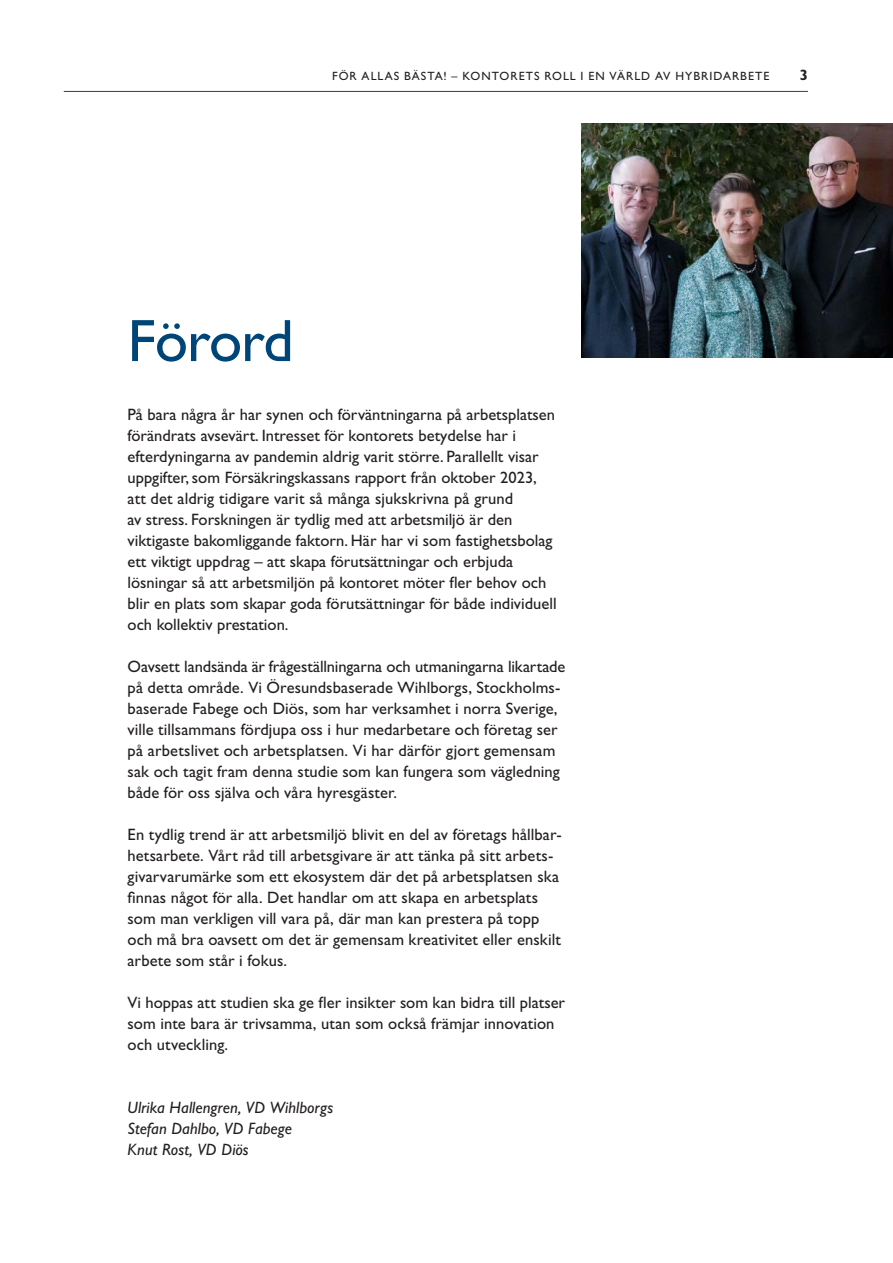
<style>
.page{position:relative;width:893px;height:1263px;background:#fff}
.page>*{position:absolute;margin:0;border:0;box-sizing:border-box;transform-origin:0 0}
.t1{font:60px "Gill Sans Std";letter-spacing:-.02em;color:#004577}
.t2{font:16.5px/21px "Gill Sans Std";color:#231f20}
.t3{font:italic 16.5px/21px "Gill Sans Std";letter-spacing:.005em;color:#231f20}
.t4{font:700 15px "Gill Sans Std";color:#231f20}
.t5{font:12px "Gill Sans Std";letter-spacing:.085em;color:#231f20}
</style>
<div class="page">
<img style="left:581px;top:123px;width:312px;height:234px">
<hr style="left:64px;top:91px;width:744px;height:1px;background:#3e3e3f">
<p class="t5" style="left:332px;top:69px;width:439px">FÖR ALLAS BÄSTA! – KONTORETS ROLL I EN VÄRLD AV HYBRIDARBETE</p>
<p class="t4" style="left:800px;top:66px;width:10px">3</p>
<h1 class="t1" style="left:128px;top:306px;width:168px">Förord</h1>
<p class="t2" style="left:128px;top:404px;width:431px">På bara några år har synen och förväntningarna på arbetsplatsen förändrats avsevärt. Intresset för kontorets betydelse har i efterdyningarna av pandemin aldrig varit större. Parallellt visar uppgifter, som Försäkringskassans rapport från oktober 2023, att det aldrig tidigare varit så många sjukskrivna på grund<br>av stress. Forskningen är tydlig med att arbetsmiljö är den viktigaste bakomliggande faktorn. Här har vi som fastighetsbolag ett viktigt uppdrag – att skapa förutsättningar och erbjuda lösningar så att arbetsmiljön på kontoret möter fler behov och blir en plats som skapar goda förutsättningar för både individuell och kollektiv prestation.</p>
<p class="t2" style="left:128px;top:656px;width:439px">Oavsett landsända är frågeställningarna och utmaningarna likartade på detta område. Vi Öresundsbaserade Wihlborgs, Stockholms&shy;baserade Fabege och Diös, som har verksamhet i norra Sverige, ville tillsammans fördjupa oss i hur medarbetare och företag ser på arbetslivet och arbetsplatsen. Vi har därför gjort gemensam sak och tagit fram denna studie som kan fungera som vägledning både för oss själva och våra hyresgäster.</p>
<p class="t2" style="left:128px;top:824px;width:436px">En tydlig trend är att arbetsmiljö blivit en del av företags hållbar&shy;hetsarbete. Vårt råd till arbetsgivare är att tänka på sitt arbets&shy;givarvarumärke som ett ekosystem där det på arbetsplatsen ska finnas något för alla. Det handlar om att skapa en arbetsplats som man verkligen vill vara på, där man kan prestera på topp och må bra oavsett om det är gemensam kreativitet eller enskilt arbete som står i fokus.</p>
<p class="t2" style="left:128px;top:992px;width:439px">Vi hoppas att studien ska ge fler insikter som kan bidra till platser som inte bara är trivsamma, utan som också främjar innovation och utveckling.</p>
<p class="t3" style="left:128px;top:1097px;width:207px">Ulrika Hallengren, VD Wihlborgs<br>Stefan Dahlbo, VD Fabege<br>Knut Rost, VD Diös</p>
</div>
